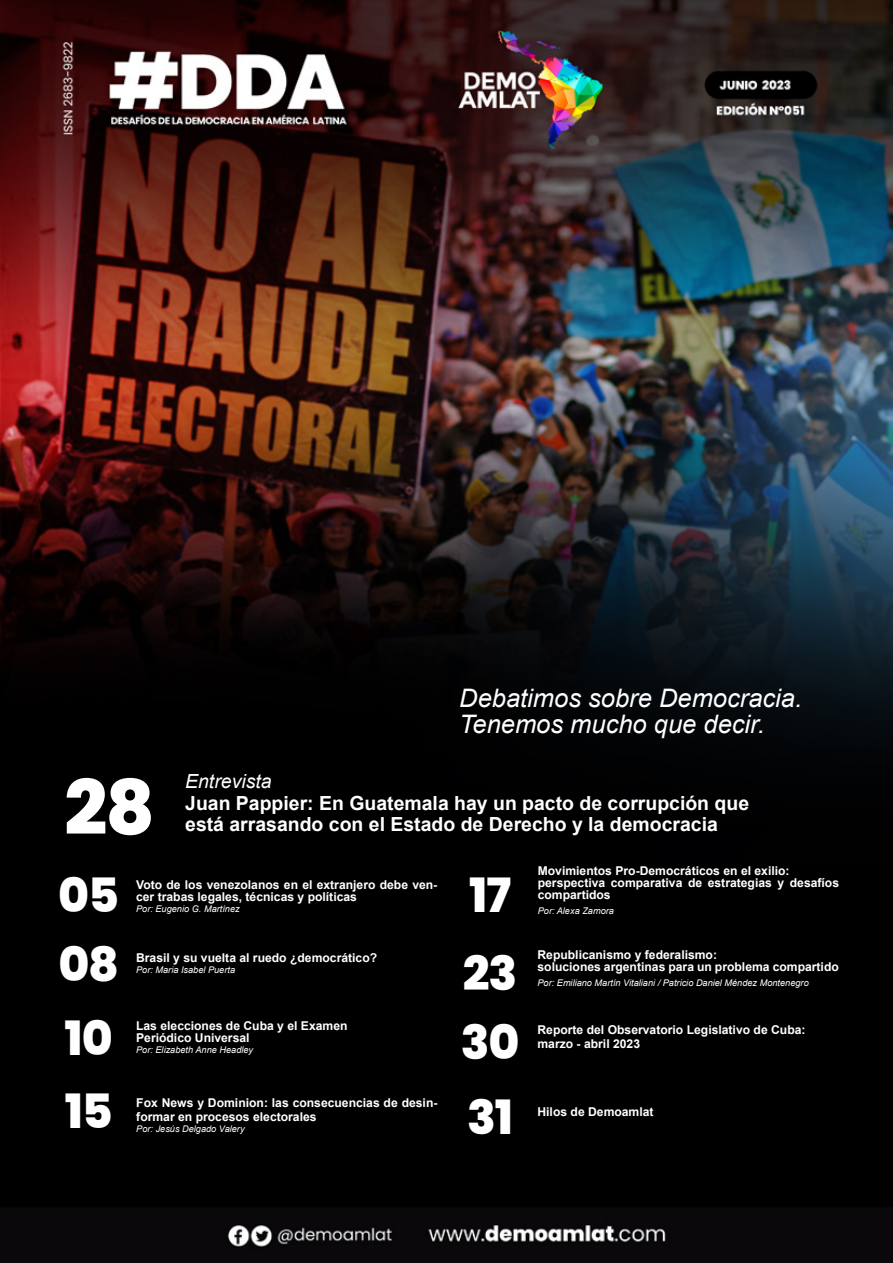
<style>
.page{position:relative;width:893px;height:1263px;background:#fff}
.page>*{position:absolute;margin:0;border:0;box-sizing:border-box;transform-origin:0 0}
.t1{font:800 75.6px "Poppins";color:#fff}
.t2{font:800 47.25px/77.7px "Poppins";letter-spacing:-.025em;color:#fff}
.t3{font:italic 25.5px/25.5px "Arial";color:#fff}
.t4{font:700 19.5px/21.6px "Arial";color:#fff}
.t5{font:italic 19.5px "Arial";color:#fff}
.t6{font:700 12.15px/12.1px "Arial";color:#fff}
.t7{font:italic 9.15px "Arial";color:#fff}
</style>
<div class="page">
<img style="left:0;top:0;width:893px;height:1263px">
<h1 class="t1" style="left:64px;top:764px;width:92px">28</h1>
<h3 class="t3" style="left:459px;top:686px;width:344px">Debatimos sobre Democracia.<br>Tenemos mucho que decir.</h3>
<h3 class="t5" style="left:185px;top:768px;width:88px">Entrevista</h3>
<h3 class="t4" style="left:185px;top:792px;width:565px">Juan Pappier: En Guatemala hay un pacto de corrupción que está arrasando con el Estado de Derecho y la democracia</h3>
<h2 class="t2" style="left:58px;top:857px;width:62px">05</h2>
<p class="t6" style="left:136px;top:878px;width:303px">Voto de los venezolanos en el extranjero debe ven&shy;cer trabas legales, técnicas y políticas</p>
<p class="t7" style="left:136px;top:902px;width:105px">Por: Eugenio G. Martínez</p>
<h2 class="t2" style="left:58px;top:926px;width:62px">08</h2>
<p class="t6" style="left:136px;top:951px;width:243px">Brasil y su vuelta al ruedo ¿democrático?</p>
<p class="t7" style="left:136px;top:963px;width:100px">Por: Maria Isabel Puerta</p>
<h2 class="t2" style="left:65px;top:999px;width:50px">10</h2>
<p class="t6" style="left:136px;top:1019px;width:213px">Las elecciones de Cuba y el Examen<br>Periódico Universal</p>
<p class="t7" style="left:136px;top:1044px;width:119px">Por: Elizabeth Anne Headley</p>
<h2 class="t2" style="left:65px;top:1073px;width:50px">15</h2>
<p class="t6" style="left:136px;top:1096px;width:303px;line-height:13.5px">Fox News y Dominion: las consecuencias de desin&shy;formar en procesos electorales</p>
<p class="t7" style="left:136px;top:1122px;width:110px">Por: Jesús Delgado Valery</p>
<h2 class="t2" style="left:463px;top:857px;width:56px">17<br>23</h2>
<h2 class="t2" style="left:461px;top:1005px;width:60px;line-height:75px">30<br>31</h2>
<p class="t6" style="left:538px;top:864px;width:303px">Movimientos Pro-Democráticos en el exilio: perspectiva comparativa de estrategias y desafíos compartidos</p>
<p class="t7" style="left:538px;top:905px;width:78px">Por: Alexa Zamora</p>
<p class="t6" style="left:537px;top:948px;width:303px">Republicanismo y federalismo:<br>soluciones argentinas para un problema compartido</p>
<p class="t7" style="left:537px;top:976px;width:273px">Por: Emiliano Martín Vitaliani / Patricio Daniel Méndez Montenegro</p>
<p class="t6" style="left:537px;top:1023px;width:270px;line-height:13.5px">Reporte del Observatorio Legislativo de Cuba: marzo - abril 2023</p>
<p class="t6" style="left:537px;top:1105px;width:118px">Hilos de Demoamlat</p>
</div>
